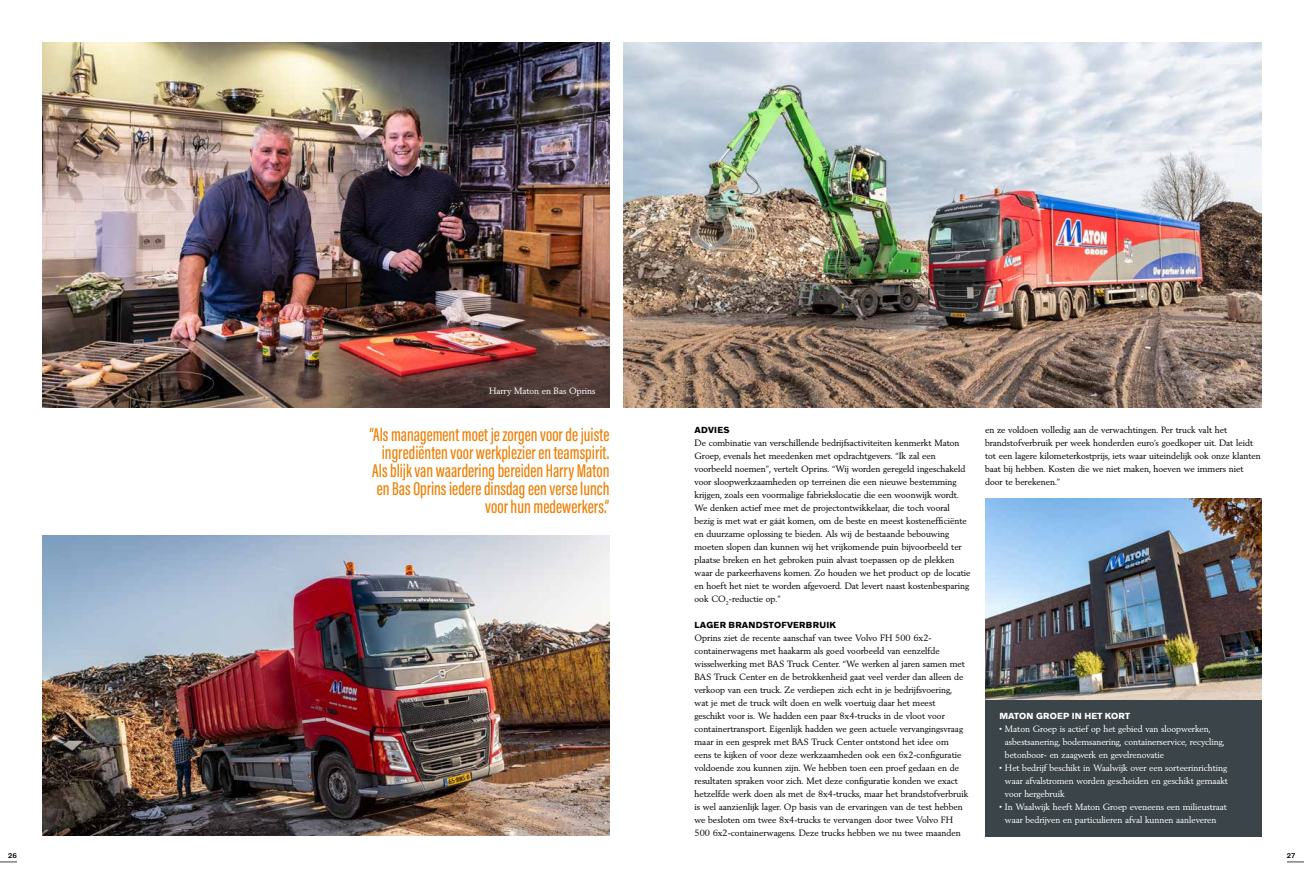
<style>
.page{position:relative;width:1304px;height:879px;background:#fff}
.page>*{position:absolute;margin:0;border:0;box-sizing:border-box;transform-origin:0 0}
.t1{font:500 19px/18px "Acumin Pro Extra Cond";color:#ef7d00;text-align:right}
.t2{font:9px/13px "Volvo Serif Pro";letter-spacing:.005em;color:#000}
.t3{font:9px/13px "Volvo Serif Pro";color:#fff}
.t4{font:700 9px "Volvo Novum";letter-spacing:.025em;color:#000}
.t5{font:700 9px "Volvo Novum";letter-spacing:.02em;color:#fff}
.t6{font:500 7px "Volvo Novum";color:#000}
</style>
<div class="page">
<svg style="left:0;top:861px;width:17px;height:1px"></svg>
<img style="left:985px;top:498px;width:276px;height:202px">
<svg style="left:1287px;top:861px;width:17px;height:1px"></svg>
<div style="left:985px;top:700px;width:276px;height:136px;background:#3b4448"></div>
<img style="left:43px;top:43px;width:566px;height:364px">
<img style="left:624px;top:43px;width:637px;height:364px">
<img style="left:43px;top:536px;width:566px;height:300px">
<p class="t3" style="left:489px;top:384px;width:108px">Harry Maton en Bas Oprins</p>
<h1 class="t1" style="left:369px;top:425px;width:242px">“Als management moet je zorgen voor de juiste ingrediënten voor werkplezier en teamspirit.<br>Als blijk van waardering bereiden Harry Maton en Bas Oprins iedere dinsdag een verse lunch voor hun medewerkers.”</h1>
<p class="t4" style="left:695px;top:424px;width:36px">ADVIES</p>
<p class="t2" style="left:694px;top:437px;width:278px">De combinatie van verschillende bedrijfsactiviteiten kenmerkt Maton Groep, evenals het meedenken met opdrachtgevers. “Ik zal een voorbeeld noemen”, vertelt Oprins. “Wij worden geregeld ingeschakeld voor sloopwerkzaamheden op terreinen die een nieuwe bestemming krijgen, zoals een voormalige fabriekslocatie die een woonwijk wordt.<br>We denken actief mee met de projectontwikkelaar, die toch vooral bezig is met wat er gáát komen, om de beste en meest kostenefficiënte en duurzame oplossing te bieden. Als wij de bestaande bebouwing moeten slopen dan kunnen wij het vrijkomende puin bijvoorbeeld ter plaatse breken en het gebroken puin alvast toepassen op de plekken waar de parkeerhavens komen. Zo houden we het product op de locatie en hoeft het niet te worden afgevoerd. Dat levert naast kostenbesparing ook CO<sub>2</sub>-reductie op.”</p>
<p class="t4" style="left:695px;top:619px;width:143px">LAGER BRANDSTOFVERBRUIK</p>
<p class="t2" style="left:694px;top:632px;width:275px">Oprins ziet de recente aanschaf van twee Volvo FH 500 6x2- containerwagens met haakarm als goed voorbeeld van eenzelfde wisselwerking met BAS Truck Center. “We werken al jaren samen met BAS Truck Center en de betrokkenheid gaat veel verder dan alleen de verkoop van een truck. Ze verdiepen zich echt in je bedrijfsvoering,<br>wat je met de truck wilt doen en welk voertuig daar het meest<br>geschikt voor is. We hadden een paar 8x4-trucks in de vloot voor containertransport. Eigenlijk hadden we geen actuele vervangingsvraag maar in een gesprek met BAS Truck Center ontstond het idee om<br>eens te kijken of voor deze werkzaamheden ook een 6x2-configuratie voldoende zou kunnen zijn. We hebben toen een proef gedaan en de resultaten spraken voor zich. Met deze configuratie konden we exact hetzelfde werk doen als met de 8x4-trucks, maar het brandstofverbruik is wel aanzienlijk lager. Op basis van de ervaringen van de test hebben we besloten om twee 8x4-trucks te vervangen door twee Volvo FH 500 6x2-containerwagens. Deze trucks hebben we nu twee maanden</p>
<p class="t2" style="left:985px;top:424px;width:277px">en ze voldoen volledig aan de verwachtingen. Per truck valt het brandstofverbruik per week honderden euro’s goedkoper uit. Dat leidt tot een lagere kilometerkostprijs, iets waar uiteindelijk ook onze klanten baat bij hebben. Kosten die we niet maken, hoeven we immers niet door te berekenen.”</p>
<p class="t5" style="left:999px;top:710px;width:132px">MATON GROEP IN HET KORT</p>
<p class="t3" style="left:1005px;top:723px;width:221px;text-indent:-6px">• Maton Groep is actief op het gebied van sloopwerken, asbestsanering, bodemsanering, containerservice, recycling, betonboor- en zaagwerk en gevelrenovatie</p>
<p class="t3" style="left:1005px;top:762px;width:225px;text-align:justify;text-indent:-6px">• Het bedrijf beschikt in Waalwijk over een sorteerinrichting waar afvalstromen worden gescheiden en geschikt gemaakt voor hergebruik</p>
<p class="t3" style="left:999px;top:801px;width:229px;text-align:center">• In Waalwijk heeft Maton Groep eveneens een milieustraat waar bedrijven en particulieren afval kunnen aanleveren</p>
<p class="t6" style="left:8px;top:851px;width:10px">26</p>
<p class="t6" style="left:1287px;top:851px;width:10px">27</p>
</div>
